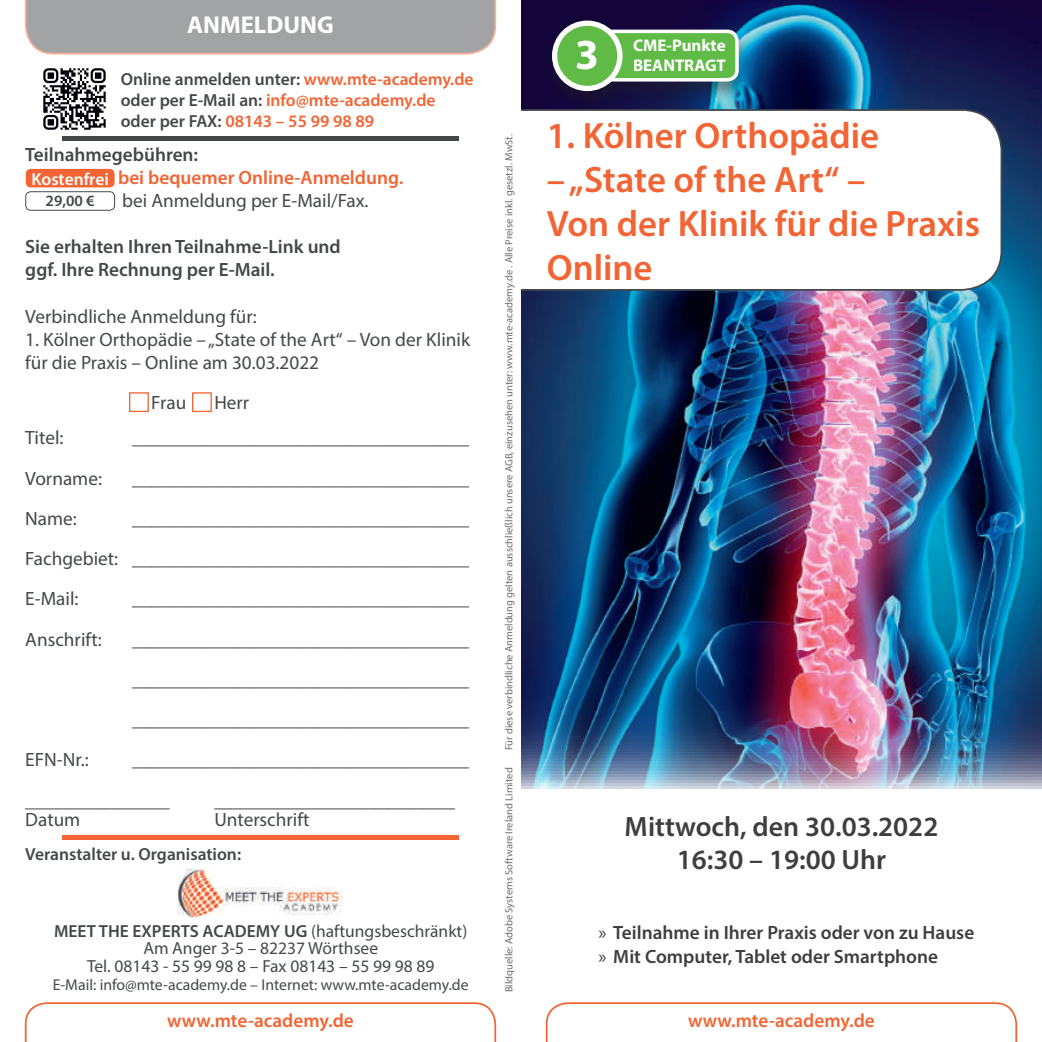
<style>
.page{position:relative;width:1042px;height:1042px;background:#fff}
.page>*{position:absolute;margin:0;border:0;box-sizing:border-box;transform-origin:0 0}
.t1{font:700 43.05px "Myriad Pro";color:#fff}
.t2{font:600 36.75px/44.1px "Myriad Pro";color:#f26433}
.t3{font:600 28px/33.6px "Myriad Pro";color:#3e3e3f;text-align:center}
.t4{font:700 24.5px "Myriad Pro";color:#fff}
.t5{font:19.25px/40.2px "Myriad Pro";color:#454849}
.t6{font:600 19.25px/23.1px "Myriad Pro";color:#454849}
.t7{font:600 19.25px/23.1px "Myriad Pro";color:#3e3e3f}
.t8{font:600 19.25px "Myriad Pro";color:#f26433}
.t9{font:17.5px/17.5px "Myriad Pro";color:#454849;text-align:center}
.t10{font:600 17.5px/21px "Myriad Pro";color:#f26433}
.t11{font:600 17.5px "Myriad Pro";color:#454849}
.t12{font:600 17.5px "Myriad Pro";color:#fff}
.t13{font:700 16.97px "Myriad Pro";color:#fff}
.t14{font:15.75px "Myriad Pro";color:#454849}
.t15{font:600 15.75px "Myriad Pro";color:#454849}
.t16{font:10.5px "Myriad Pro";color:#6e6d6f}
.s1{color:#454849}
.s2{font-weight:600}
.s3{font-weight:400}
</style>
<div class="page">
<svg style="left:24px;top:1002px;width:473px;height:40px"></svg>
<svg style="left:24px;top:0;width:473px;height:55px;background:#a7a5a5"></svg>
<svg style="left:545px;top:1002px;width:473px;height:40px"></svg>
<img style="left:521px;top:0;width:521px;height:789px">
<div style="left:129px;top:392px;width:20px;height:20px;background:#fff;border:1px solid #f26433"></div>
<div style="left:63px;top:136px;width:396px;height:5px;background:#454849"></div>
<div style="left:62px;top:834px;width:397px;height:5px;background:#f26433"></div>
<div style="left:192px;top:392px;width:20px;height:20px;background:#fff;border:1px solid #f26433"></div>
<img style="left:178px;top:869px;width:165px;height:49px">
<div style="left:26px;top:169px;width:89px;height:18px;background:#f26433;border-radius:5px"></div>
<div style="left:25px;top:191px;width:90px;height:20px;border:1px solid #454849;border-radius:5px"></div>
<div style="left:543px;top:20px;width:208px;height:91px;background:#231f20;opacity:.45"></div>
<svg style="left:605px;top:28px;width:135px;height:55px;background:#74bb65"></svg>
<div style="left:554px;top:23px;width:66px;height:65px;background:#60bb46;border-radius:50%"></div>
<div style="left:552px;top:21px;width:70px;height:70px;border:5px solid #fff;border-radius:50%"></div>
<svg style="left:521px;top:108px;width:482px;height:184px"></svg>
<img style="left:43px;top:68px;width:63px;height:62px">
<p class="t4" style="left:187px;top:9px;width:148px">ANMELDUNG</p>
<p class="t10" style="left:121px;top:68px;width:354px"><span class="s1">Online anmelden unter:</span> www.mte-academy.de <span class="s1">oder per E-Mail an:</span> info@mte-academy.de <span class="s1">oder per FAX:</span> 08143 – 55 99 98 89</p>
<p class="t6" style="left:25px;top:142px;width:174px">Teilnahmegebühren:</p>
<p class="t8" style="left:118px;top:165px;width:287px">bei bequemer Online-Anmeldung.</p>
<p class="t5" style="left:122px;top:180px;width:248px">bei Anmeldung per E-Mail/Fax.</p>
<p class="t6" style="left:25px;top:235px;width:317px">Sie erhalten Ihren Teilnahme-Link und ggf. Ihre Rechnung per E-Mail.</p>
<p class="t5" style="left:25px;top:296px;width:233px">Verbindliche Anmeldung für:</p>
<p class="t5" style="left:25px;top:327px;width:446px;line-height:23.1px">1. Kölner Orthopädie – „State of the Art“ – Von der Klinik für die Praxis – Online am 30.03.2022</p>
<p class="t5" style="left:151px;top:382px;width:36px">Frau</p>
<p class="t5" style="left:214px;top:382px;width:36px">Herr</p>
<p class="t5" style="left:25px;top:417px;width:40px">Titel:</p>
<p class="t5" style="left:132px;top:417px;width:338px">___________________________________</p>
<p class="t5" style="left:25px;top:458px;width:78px">Vorname:</p>
<p class="t5" style="left:132px;top:458px;width:338px">___________________________________</p>
<p class="t5" style="left:25px;top:498px;width:53px">Name:</p>
<p class="t5" style="left:25px;top:498px;width:445px;text-align:justify;text-indent:107px">___________________________________ Fachgebiet: ___________________________________ E-Mail:</p>
<p class="t5" style="left:132px;top:578px;width:338px">___________________________________</p>
<p class="t5" style="left:25px;top:619px;width:78px">Anschrift:</p>
<p class="t5" style="left:132px;top:619px;width:338px;text-align:justify">___________________________________ ___________________________________ ___________________________________</p>
<p class="t5" style="left:25px;top:739px;width:65px">EFN-Nr.:</p>
<p class="t5" style="left:25px;top:739px;width:445px;text-indent:107px">___________________________________ _______________</p>
<p class="t5" style="left:214px;top:780px;width:242px">_________________________</p>
<p class="t5" style="left:25px;top:799px;width:57px">Datum</p>
<p class="t5" style="left:214px;top:799px;width:97px">Unterschrift</p>
<p class="t12" style="left:31px;top:168px;width:79px">Kostenfrei</p>
<p class="t15" style="left:46px;top:191px;width:51px">29,00 €</p>
<p class="t11" style="left:25px;top:842px;width:217px">Veranstalter u. Organisation:</p>
<p class="t9" style="left:54px;top:921px;width:415px"><span class="s2">MEET THE EXPERTS ACADEMY UG</span> (haftungsbeschränkt)<br>Am Anger 3-5 – 82237 Wörthsee<br>Tel. 08143 - 55 99 98 8 – Fax 08143 – 55 99 98 89</p>
<p class="t14" style="left:53px;top:975px;width:417px">E-Mail: info@mte-academy.de – Internet: www.mte-academy.de</p>
<p class="t16" style="left:502px;top:750px;width:618px;rotate:-90deg">Für diese verbindliche Anmeldung gelten ausschließlich unsere AGB, einzusehen unter: www.mte-academy.de . Alle Preise inkl. gesetzl. MwSt.</p>
<p class="t16" style="left:502px;top:992px;width:226px;rotate:-90deg">Bildquelle: Adobe Systems Software Ireland Limited</p>
<h1 class="t1" style="left:575px;top:27px;width:25px">3</h1>
<p class="t13" style="left:633px;top:34px;width:94px">CME-Punkte</p>
<p class="t13" style="left:633px;top:55px;width:94px">BEANTRAGT</p>
<h2 class="t2" style="left:547px;top:112px;width:334px">1. Kölner Orthopädie</h2>
<h2 class="t2" style="left:547px;top:156px;width:435px">– „State of the Art“ –<br>Von der Klinik für die Praxis<br>Online</h2>
<h3 class="t3" style="left:624px;top:809px;width:315px">Mittwoch, den 30.03.2022<br>16:30 – 19:00 Uhr</h3>
<p class="t7" style="left:598px;top:921px;width:377px"><span class="s3">»</span> Teilnahme in Ihrer Praxis oder von zu Hause <span class="s3">»</span> Mit Computer, Tablet oder Smartphone</p>
<p class="t8" style="left:167px;top:1008px;width:188px">www.mte-academy.de</p>
<p class="t8" style="left:688px;top:1008px;width:188px">www.mte-academy.de</p>
</div>
